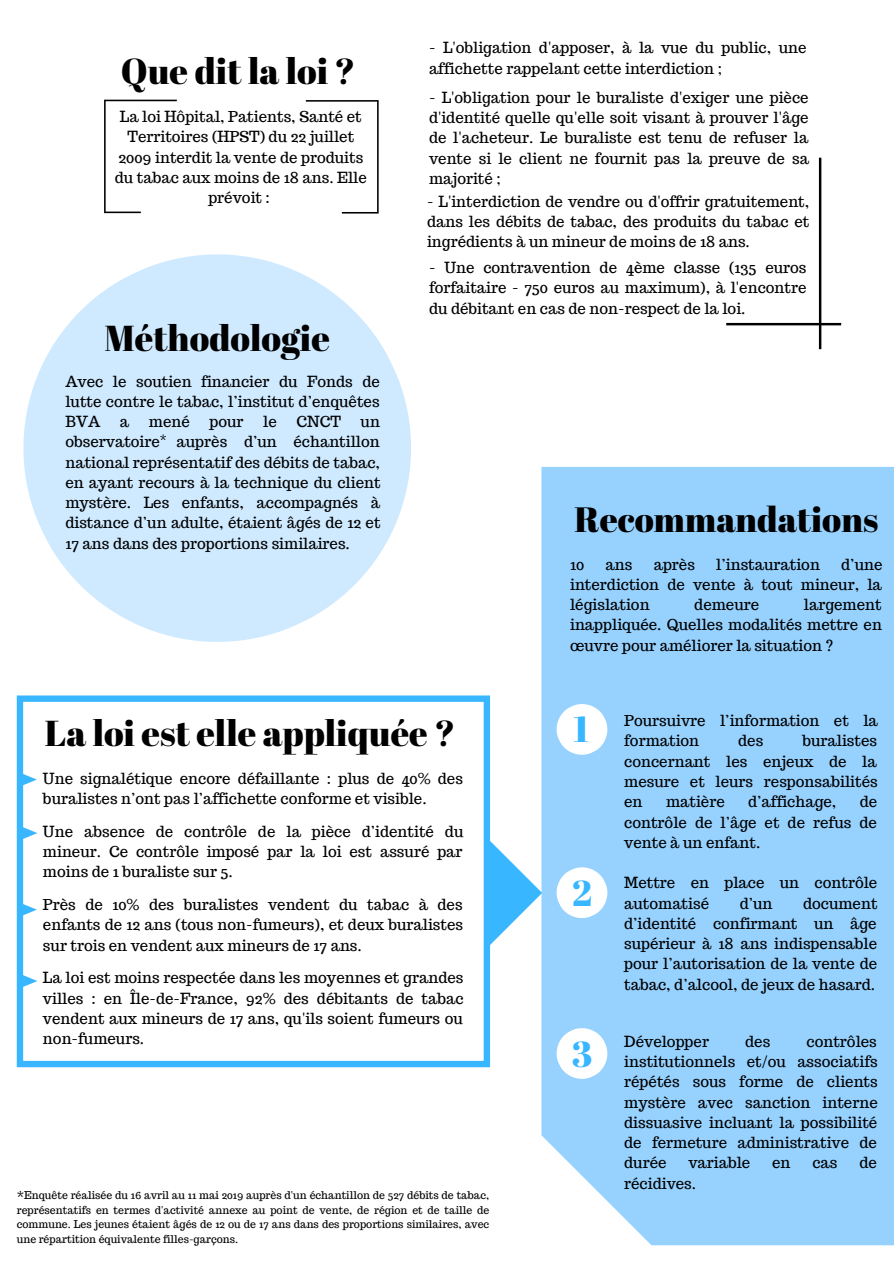
<style>
.page{position:relative;width:894px;height:1264px;background:#fff}
.page>*{position:absolute;margin:0;border:0;box-sizing:border-box;transform-origin:0 0}
.t1{font:36px "Abril Fatface";color:#000}
.t2{font:36px "Abril Fatface";color:#38b6ff}
.t3{font:35.1px "Abril Fatface";color:#000}
.t4{font:15px/20.2px "Trocchi";color:#000;text-align:justify}
.t5{font:10.5px/14.7px "Trocchi";color:#000;text-align:justify}
.t6{font:9.75px "Trocchi";color:#000}
</style>
<div class="page">
<div style="left:541px;top:467px;width:352px;height:778px;background:#97d2ff"></div>
<svg style="left:17px;top:695px;width:473px;height:372px"></svg>
<svg style="left:16px;top:190px;width:459px;height:516px;fill:#cfeaff"></svg>
<svg style="left:548px;top:695px;width:67px;height:68px"></svg>
<svg style="left:486px;top:839px;width:56px;height:107px"></svg>
<svg style="left:548px;top:859px;width:67px;height:67px"></svg>
<svg style="left:548px;top:1019px;width:67px;height:68px"></svg>
<svg style="left:19px;top:772px;width:18px;height:14px"></svg>
<svg style="left:19px;top:902px;width:18px;height:14px"></svg>
<svg style="left:20px;top:974px;width:17px;height:14px"></svg>
<svg style="left:104px;top:100px;width:274px;height:113px"></svg>
<svg style="left:726px;top:158px;width:114px;height:191px"></svg>
<svg style="left:20px;top:826px;width:17px;height:14px"></svg>
<h1 class="t1" style="left:121px;top:46px;width:236px">Que dit la loi ?</h1>
<p class="t4" style="left:115px;top:106px;width:253px;text-align:center">La loi Hôpital, Patients, Santé et<br>Territoires (HPST) du 22 juillet<br>2009 interdit la vente de produits du tabac aux moins de 18 ans. Elle prévoit :</p>
<h1 class="t1" style="left:104px;top:313px;width:227px">Méthodologie</h1>
<p class="t4" style="left:65px;top:371px;width:316px">Avec le soutien financier du Fonds de lutte contre le tabac, l’institut d’enquêtes BVA</p>
<p class="t4" style="left:120px;top:411px;width:11px">a</p>
<p class="t4" style="left:149px;top:411px;width:42px">mené</p>
<p class="t4" style="left:209px;top:411px;width:36px">pour</p>
<p class="t4" style="left:263px;top:411px;width:15px">le</p>
<p class="t4" style="left:296px;top:411px;width:46px">CNCT</p>
<p class="t4" style="left:65px;top:411px;width:316px;text-indent:295px">un observatoire auprès d’un échantillon national représentatif des débits de tabac, en ayant recours à la technique du client mystère. Les enfants, accompagnés à distance d’un adulte, étaient âgés de 12 et 17 ans dans des proportions similaires.</p>
<p class="t6" style="left:160px;top:432px;width:8px">*</p>
<p class="t4" style="left:429px;top:38px;width:379px">- L'obligation d'apposer, à la vue du public, une affichette rappelant cette interdiction ;</p>
<p class="t4" style="left:429px;top:87px;width:381px">- L'obligation pour le buraliste d'exiger une pièce d'identité quelle qu'elle soit visant à prouver l'âge de l'acheteur. Le buraliste est tenu de refuser la vente si le client ne fournit pas la preuve de sa majorité ;</p>
<p class="t4" style="left:427px;top:191px;width:384px">- L'interdiction de vendre ou d'offrir gratuitement, dans les débits de tabac, des produits du tabac et ingrédients à un mineur de moins de 18 ans.</p>
<p class="t4" style="left:429px;top:257px;width:379px">- Une contravention de 4ème classe (135 euros forfaitaire - 750 euros au maximum), à l'encontre du débitant en cas de non-respect de la loi.</p>
<h2 class="t3" style="left:574px;top:494px;width:305px">Recommandations</h2>
<p class="t4" style="left:570px;top:554px;width:16px">10</p>
<p class="t4" style="left:605px;top:554px;width:28px">ans</p>
<p class="t4" style="left:653px;top:554px;width:43px">après</p>
<p class="t4" style="left:716px;top:554px;width:105px">l’instauration</p>
<p class="t4" style="left:570px;top:554px;width:314px;text-indent:271px">d’une interdiction de vente à tout mineur, la législation</p>
<p class="t4" style="left:570px;top:594px;width:313px;text-indent:234px">largement inappliquée. Quelles modalités mettre en œuvre pour améliorer la situation ?</p>
<p class="t4" style="left:694px;top:594px;width:66px">demeure</p>
<h1 class="t1" style="left:45px;top:708px;width:411px">La loi est elle appliquée ?</h1>
<p class="t4" style="left:43px;top:768px;width:421px">Une signalétique encore défaillante : plus de 40% des buralistes n’ont pas l’affichette conforme et visible.</p>
<p class="t4" style="left:43px;top:821px;width:422px">Une absence de contrôle de la pièce d’identité du mineur. Ce contrôle imposé par la loi est assuré par moins de 1 buraliste sur 5.</p>
<p class="t4" style="left:43px;top:894px;width:421px">Près de 10% des buralistes vendent du tabac à des enfants de 12 ans (tous non-fumeurs), et deux buralistes sur trois en vendent aux mineurs de 17 ans.</p>
<p class="t4" style="left:43px;top:967px;width:422px">La loi est moins respectée dans les moyennes et grandes villes : en Île-de-France, 92% des débitants de tabac vendent aux mineurs de 17 ans, qu'ils soient fumeurs ou non-fumeurs.</p>
<p class="t5" style="left:17px;top:1187px;width:474px">*Enquête réalisée du 16 avril au 11 mai 2019 auprès d'un échantillon de 527 débits de tabac, représentatifs en termes d'activité annexe au point de vente, de région et de taille de commune. Les jeunes étaient âgés de 12 ou de 17 ans dans des proportions similaires, avec une répartition équivalente filles-garçons.</p>
<h1 class="t2" style="left:573px;top:704px;width:17px">1</h1>
<h1 class="t2" style="left:572px;top:867px;width:21px">2</h1>
<h1 class="t2" style="left:571px;top:1028px;width:22px">3</h1>
<p class="t4" style="left:624px;top:710px;width:255px">Poursuivre l’information et la formation</p>
<p class="t4" style="left:624px;top:730px;width:255px;text-indent:178px">buralistes concernant les enjeux de la mesure et leurs responsabilités en</p>
<p class="t4" style="left:738px;top:730px;width:27px">des</p>
<p class="t4" style="left:665px;top:791px;width:60px">matière</p>
<p class="t4" style="left:748px;top:791px;width:90px">d’affichage,</p>
<p class="t4" style="left:624px;top:791px;width:254px;text-indent:235px">de contrôle de l’âge et de refus de vente à un enfant.</p>
<p class="t4" style="left:624px;top:872px;width:254px">Mettre en place un contrôle automatisé</p>
<p class="t4" style="left:739px;top:893px;width:34px">d’un</p>
<p class="t4" style="left:624px;top:893px;width:255px;text-indent:179px">document d’identité confirmant un âge supérieur à 18 ans indispensable pour l’autorisation de la vente de tabac, d’alcool, de jeux de hasard.</p>
<p class="t4" style="left:624px;top:1031px;width:255px;text-indent:182px">contrôles institutionnels et/ou associatifs répétés sous forme de clients mystère avec sanction interne dissuasive incluant la possibilité de fermeture administrative de durée</p>
<p class="t4" style="left:624px;top:1031px;width:86px">Développer</p>
<p class="t4" style="left:745px;top:1031px;width:27px">des</p>
<p class="t4" style="left:688px;top:1152px;width:63px">variable</p>
<p class="t4" style="left:772px;top:1152px;width:20px">en</p>
<p class="t4" style="left:812px;top:1152px;width:27px">cas</p>
<p class="t4" style="left:859px;top:1152px;width:19px">de</p>
<p class="t4" style="left:624px;top:1172px;width:73px">récidives.</p>
</div>
